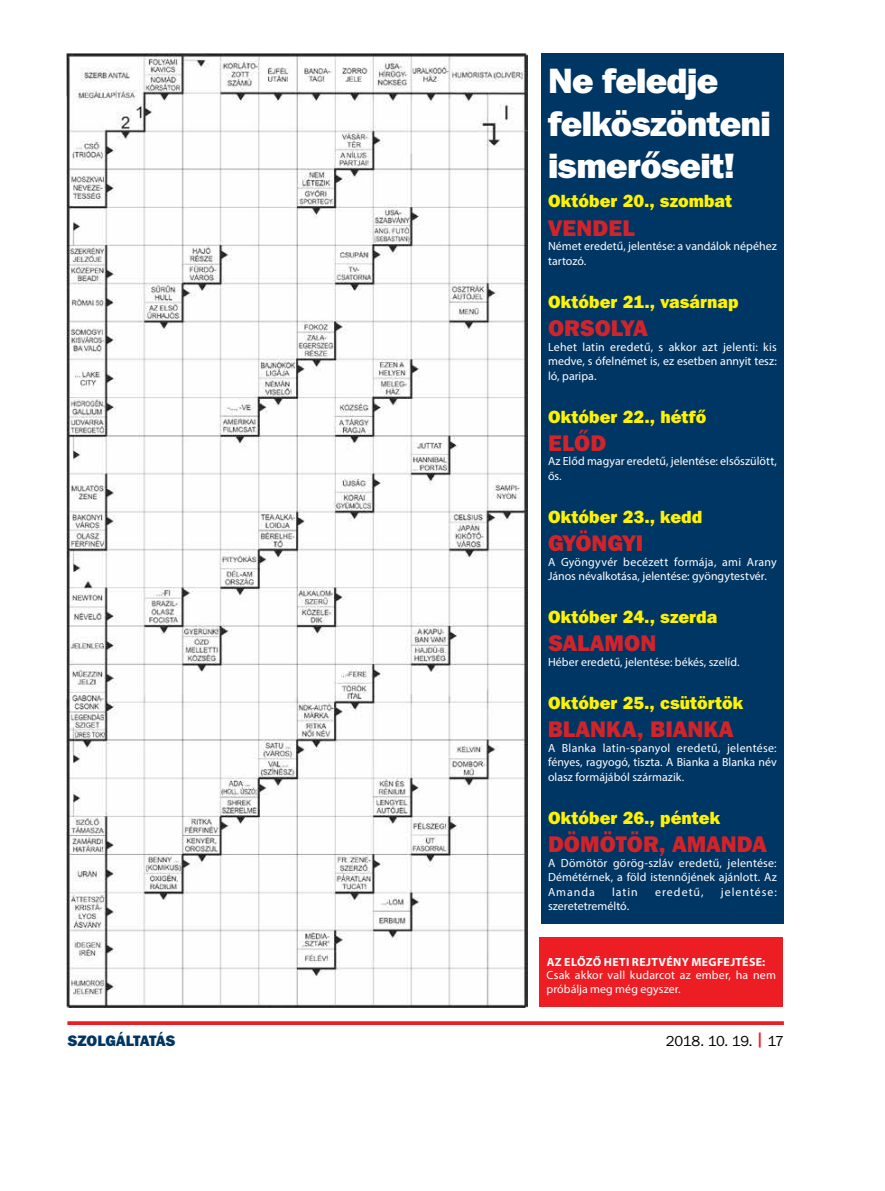
<style>
.page{position:relative;width:885px;height:1191px;background:#fff}
.page>*{position:absolute;margin:0;border:0;box-sizing:border-box;transform-origin:0 0}
.t1{font:35px/42.1px "Franklin Gothic Hv PFL";letter-spacing:-.02em;color:#fff}
.t2{font:22.5px "Franklin Gothic Hv PFL";letter-spacing:.005em;color:#d2232a}
.t3{font:22.5px "Franklin Gothic Hv PFL";letter-spacing:.025em;color:#d2232a}
.t4{font:17.5px "Franklin Gothic Hv PFL";color:#fff200}
.t5{font:15px "Franklin Gothic PFL";letter-spacing:-.025em;color:#000}
.t6{font:15px "Franklin Gothic Hv PFL";color:#003663}
.t7{font:11.88px/14.5px "Myriad Pro";letter-spacing:.005em;color:#fff}
.t8{font:11.88px "Myriad Pro";letter-spacing:.085em;color:#fff}
.s1{font-weight:700}
.s2{font-family:"Franklin Gothic Hv PFL";color:#ed1d24}
</style>
<div class="page">
<svg style="left:67px;top:1021px;width:716px;height:4px;background:#ee2a30"></svg>
<img style="left:67px;top:53px;width:460px;height:954px">
<div style="left:540px;top:53px;width:243px;height:871px;background:#003663"></div>
<div style="left:539px;top:938px;width:243px;height:69px;background:#ed1d24"></div>
<p class="t1" style="left:547px;top:59px;width:224px">Ne feledje felköszönteni ismerőseit!</p>
<p class="t4" style="left:547px;top:190px;width:186px">Október 20., szombat</p>
<p class="t2" style="left:547px;top:213px;width:88px">Vendel</p>
<p class="t7" style="left:547px;top:239px;width:230px">Német eredetű, jelentése: a vandálok népéhez tartozó.</p>
<p class="t4" style="left:547px;top:290px;width:192px">Október 21., vasárnap</p>
<p class="t2" style="left:547px;top:314px;width:101px">Orsolya</p>
<p class="t7" style="left:547px;top:339px;width:230px;text-align:justify">Lehet latin eredetű, s akkor azt jelenti: kis medve, s ófelnémet is, ez esetben annyit tesz: ló, paripa.</p>
<p class="t4" style="left:547px;top:405px;width:160px">Október 22., hétfő</p>
<p class="t2" style="left:547px;top:428px;width:60px">Előd</p>
<p class="t7" style="left:547px;top:454px;width:230px">Az Előd magyar eredetű, jelentése: elsőszülött, ős.</p>
<p class="t4" style="left:547px;top:505px;width:156px">Október 23., kedd</p>
<p class="t2" style="left:547px;top:529px;width:97px">Gyöngyi</p>
<p class="t7" style="left:547px;top:554px;width:230px">A Gyöngyvér becézett formája, ami Arany<br>János névalkotása, jelentése: gyöngytestvér.</p>
<p class="t4" style="left:547px;top:606px;width:171px">Október 24., szerda</p>
<p class="t2" style="left:547px;top:629px;width:107px">Salamon</p>
<p class="t7" style="left:547px;top:654px;width:193px">Héber eredetű, jelentése: békés, szelíd.</p>
<p class="t4" style="left:547px;top:691px;width:197px">Október 25., csütörtök</p>
<p class="t3" style="left:547px;top:715px;width:187px">Blanka, Bianka</p>
<p class="t7" style="left:547px;top:740px;width:230px;text-align:justify">A Blanka latin-spanyol eredetű, jelentése: fényes, ragyogó, tiszta. A Bianka a Blanka név olasz formájából származik.</p>
<p class="t4" style="left:547px;top:806px;width:174px">Október 26., péntek</p>
<p class="t2" style="left:547px;top:830px;width:220px">Dömötör, Amanda</p>
<p class="t7" style="left:547px;top:855px;width:230px;text-align:justify">A Dömötör görög-szláv eredetű, jelentése:<br>Démétérnek, a föld istennőjének ajánlott. Az Amanda</p>
<p class="t7" style="left:612px;top:884px;width:27px">latin</p>
<p class="t8" style="left:654px;top:884px;width:50px">eredetű,</p>
<p class="t8" style="left:720px;top:884px;width:57px">jelentése:</p>
<p class="t7" style="left:547px;top:898px;width:83px">szeretetreméltó.</p>
<p class="t7" style="left:546px;top:954px;width:231px;line-height:13.9px"><span class="s1">AZ ELŐZŐ HETI REJTVÉNY MEGFEJTÉSE:<br></span>Csak akkor vall kudarcot az ember, ha nem próbálja meg még egyszer.</p>
<p class="t6" style="left:67px;top:1030px;width:108px">Szolgáltatás</p>
<p class="t5" style="left:665px;top:1032px;width:119px">2018. 10. 19. <span class="s2">|</span> 17</p>
</div>
